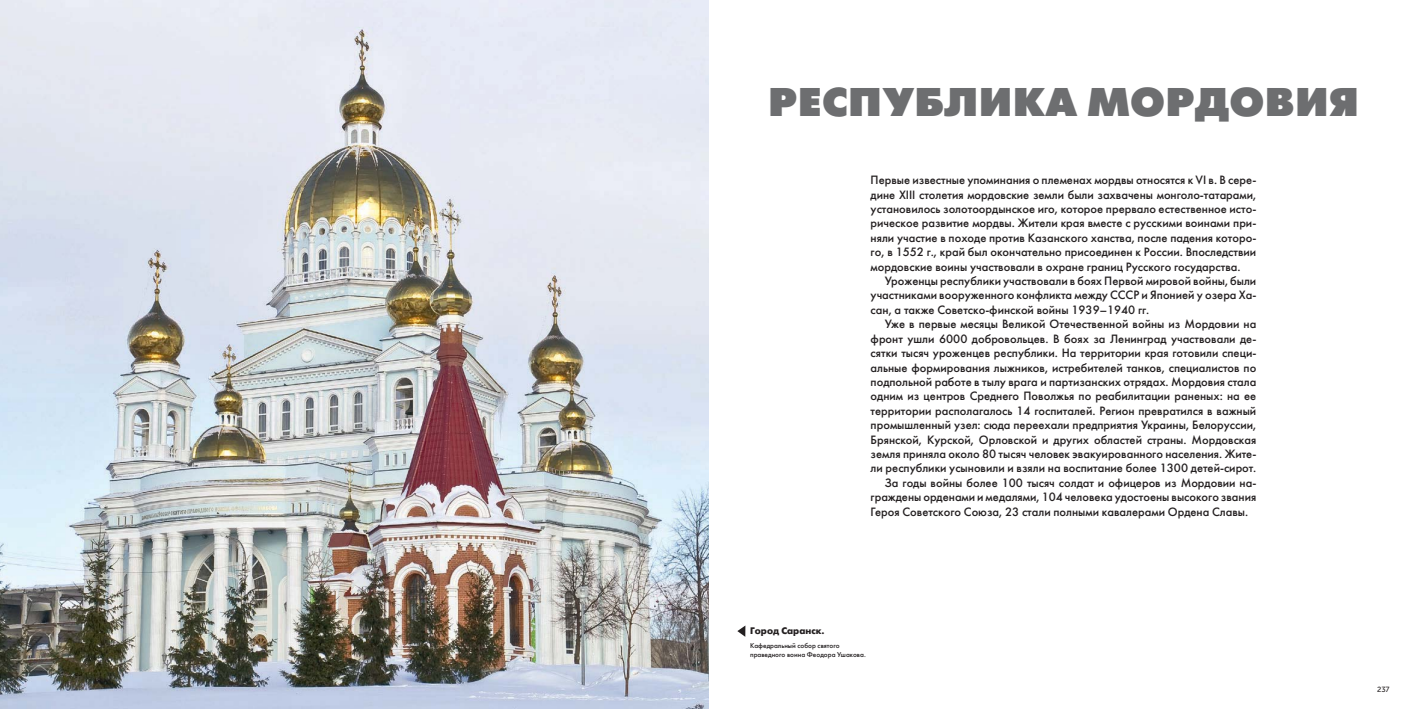
<style>
.page{position:relative;width:1418px;height:709px;background:#fff}
.page>*{position:absolute;margin:0;border:0;box-sizing:border-box;transform-origin:0 0}
.t1{font:40px "Futura Futuris Black C";letter-spacing:.01em;color:#6d6e70}
.t2{font:12px/14.4px "Futura Futuris C";color:#231f20;text-align:justify}
.t3{font:700 9.5px "Futura Futuris C";color:#231f20}
.t4{font:7.5px "Museo Sans Cyrl 500";color:#231f20}
.t5{font:7px/8.4px "Futura Futuris C";color:#231f20}
</style>
<div class="page">
<img style="left:0;top:0;width:708px;height:709px">
<svg style="left:737px;top:626px;width:8px;height:11px"></svg>
<h1 class="t1" style="left:768px;top:80px;width:592px">РЕСПУБЛИКА МОРДОВИЯ</h1>
<p class="t2" style="left:870px;top:173px;width:387px">Первые известные упоминания о племенах мордвы относятся к VI в. В сере&shy;дине XIII столетия мордовские земли были захвачены монголо-татарами, установилось золотоордынское иго, которое прервало естественное исто&shy;рическое развитие мордвы. Жители края вместе с русскими воинами при&shy;няли участие в походе против Казанского ханства, после падения которо&shy;го, в 1552 г., край был окончательно присоединeн к России. Впоследствии мордовские воины участвовали в охране границ Русского государства.</p>
<p class="t2" style="left:870px;top:274px;width:387px;text-indent:14px">Уроженцы республики участвовали в боях Первой мировой войны, были участниками вооруженного конфликта между СССР и Японией у озера Ха&shy;сан, а также Советско-финской войны 1939–1940 гг.</p>
<p class="t2" style="left:884px;top:317px;width:373px">Уже в первые месяцы Великой Отечественной войны из Мордовии на</p>
<p class="t2" style="left:870px;top:331px;width:387px">фронт ушли 6000 добровольцев. В боях за Ленинград участвовали де-</p>
<p class="t2" style="left:870px;top:346px;width:387px">сятки тысяч уроженцев республики. На территории края готовили специ-</p>
<p class="t2" style="left:870px;top:360px;width:387px">альные формирования лыжников, истребителей танков, специалистов по</p>
<p class="t2" style="left:870px;top:374px;width:387px">подпольной работе в тылу врага и партизанских отрядах. Мордовия стала</p>
<p class="t2" style="left:870px;top:389px;width:387px">одним из центров Среднего Поволжья по реабилитации раненых: на еe</p>
<p class="t2" style="left:870px;top:403px;width:387px">территории располагалось 14 госпиталей. Регион превратился в важный</p>
<p class="t2" style="left:870px;top:418px;width:387px">промышленный узел: сюда переехали предприятия Украины, Белоруссии,</p>
<p class="t2" style="left:870px;top:432px;width:387px">Брянской, Курской, Орловской и других областей страны. Мордовская</p>
<p class="t2" style="left:870px;top:446px;width:387px">земля приняла около 80 тысяч человек эвакуированного населения. Жите-</p>
<p class="t2" style="left:870px;top:461px;width:387px">ли республики усыновили и взяли на воспитание более 1300 детей-сирот.</p>
<p class="t2" style="left:884px;top:475px;width:373px">За годы войны более 100 тысяч солдат и офицеров из Мордовии на-</p>
<p class="t2" style="left:870px;top:490px;width:387px">граждены орденами и медалями, 104 человека удостоены высокого звания</p>
<p class="t2" style="left:870px;top:504px;width:379px">Героя Советского Союза, 23 стали полными кавалерами Ордена Славы.</p>
<p class="t3" style="left:750px;top:625px;width:76px">Город Саранск.</p>
<p class="t5" style="left:750px;top:641px;width:117px">Кафедральный собор святого праведного воина Феодора Ушакова.</p>
<p class="t4" style="left:1376px;top:684px;width:14px">237</p>
</div>
